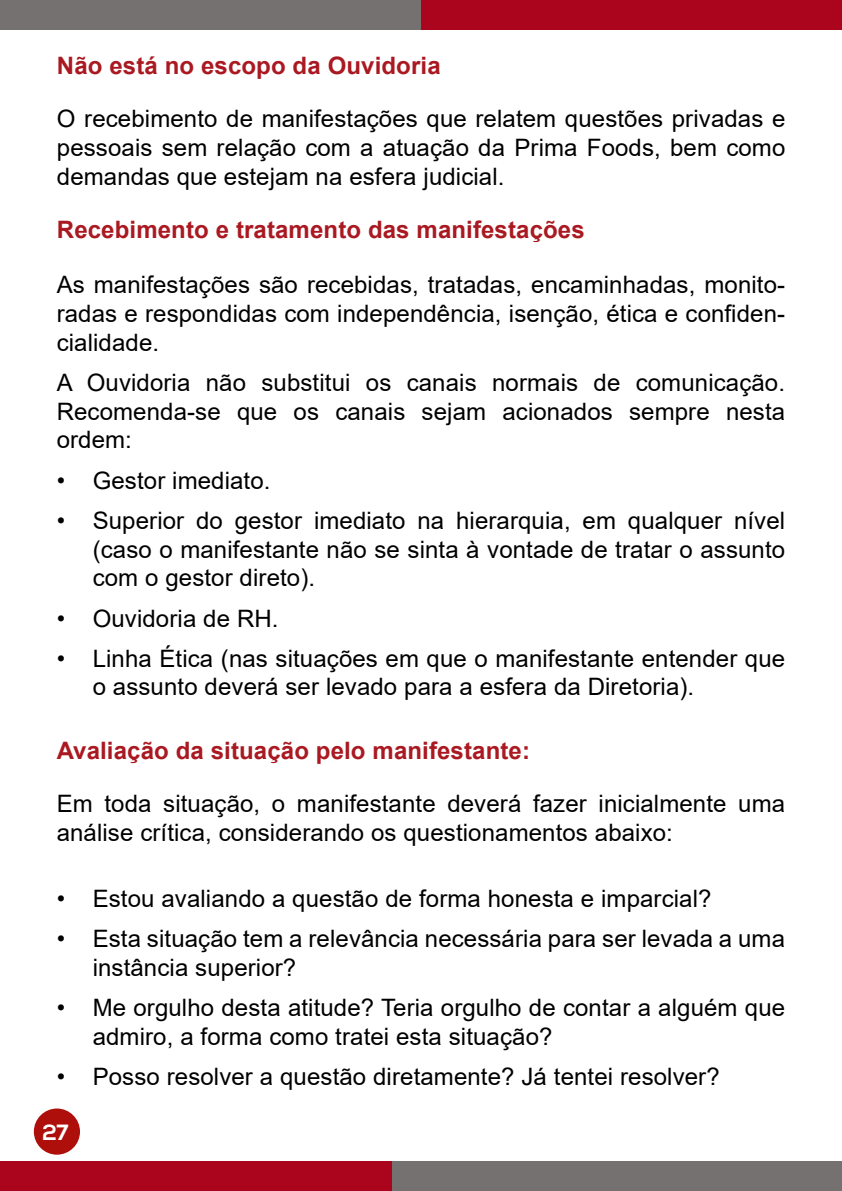
<style>
.page{position:relative;width:842px;height:1191px;background:#fff}
.page>*{position:absolute;margin:0;border:0;box-sizing:border-box;transform-origin:0 0}
.t1{font:24px/28.8px "Arial";letter-spacing:.005em;color:#000;text-align:justify}
.t2{font:700 24px "Arial";letter-spacing:.005em;color:#aa1921}
.t3{font:700 22px "Nexa";color:#fff}
</style>
<div class="page">
<div style="left:421px;top:0;width:421px;height:29px;background:#ab051e"></div>
<div style="left:0;top:0;width:421px;height:29px;background:#767171"></div>
<div style="left:0;top:1161px;width:392px;height:30px;background:#ab051e"></div>
<div style="left:392px;top:1161px;width:449px;height:30px;background:#767171"></div>
<div style="left:32px;top:1106px;width:50px;height:50px;background:#ae0f0a;border-radius:50%"></div>
<div style="left:30px;top:1104px;width:54px;height:54px;border:4px solid #fff;border-radius:50%"></div>
<p class="t2" style="left:57px;top:49px;width:385px">Não está no escopo da Ouvidoria</p>
<p class="t1" style="left:57px;top:104px;width:730px">O recebimento de manifestações que relatem questões privadas e pessoais sem relação com a atuação da Prima Foods, bem como demandas que estejam na esfera judicial.</p>
<p class="t2" style="left:57px;top:212px;width:529px">Recebimento e tratamento das manifestações</p>
<p class="t1" style="left:57px;top:270px;width:730px">As manifestações são recebidas, tratadas, encaminhadas, monito&shy;radas e respondidas com independência, isenção, ética e confiden&shy;cialidade.</p>
<p class="t1" style="left:57px;top:368px;width:730px">A Ouvidoria não substitui os canais normais de comunicação.<br>Recomenda-se que os canais sejam acionados sempre nesta ordem:</p>
<p class="t1" style="left:57px;top:465px;width:215px">• Gestor imediato.</p>
<p class="t1" style="left:93px;top:506px;width:694px;text-indent:-36px">• Superior do gestor imediato na hierarquia, em qualquer nível (caso o manifestante não se sinta à vontade de tratar o assunto com o gestor direto).</p>
<p class="t1" style="left:57px;top:603px;width:223px">• Ouvidoria de RH.</p>
<p class="t1" style="left:93px;top:643px;width:694px;text-indent:-36px">• Linha Ética (nas situações em que o manifestante entender que o assunto deverá ser levado para a esfera da Diretoria).</p>
<p class="t2" style="left:57px;top:734px;width:475px">Avaliação da situação pelo manifestante:</p>
<p class="t1" style="left:57px;top:789px;width:730px">Em toda situação, o manifestante deverá fazer inicialmente uma análise crítica, considerando os questionamentos abaixo:</p>
<p class="t1" style="left:57px;top:883px;width:656px">• Estou avaliando a questão de forma honesta e imparcial?</p>
<p class="t1" style="left:93px;top:923px;width:694px;text-indent:-36px">• Esta situação tem a relevância necessária para ser levada a uma instância superior?</p>
<p class="t1" style="left:93px;top:992px;width:694px;text-indent:-36px">• Me orgulho desta atitude? Teria orgulho de contar a alguém que admiro, a forma como tratei esta situação?</p>
<p class="t1" style="left:57px;top:1061px;width:664px">• Posso resolver a questão diretamente? Já tentei resolver?</p>
<p class="t3" style="left:43px;top:1119px;width:28px">27</p>
</div>
